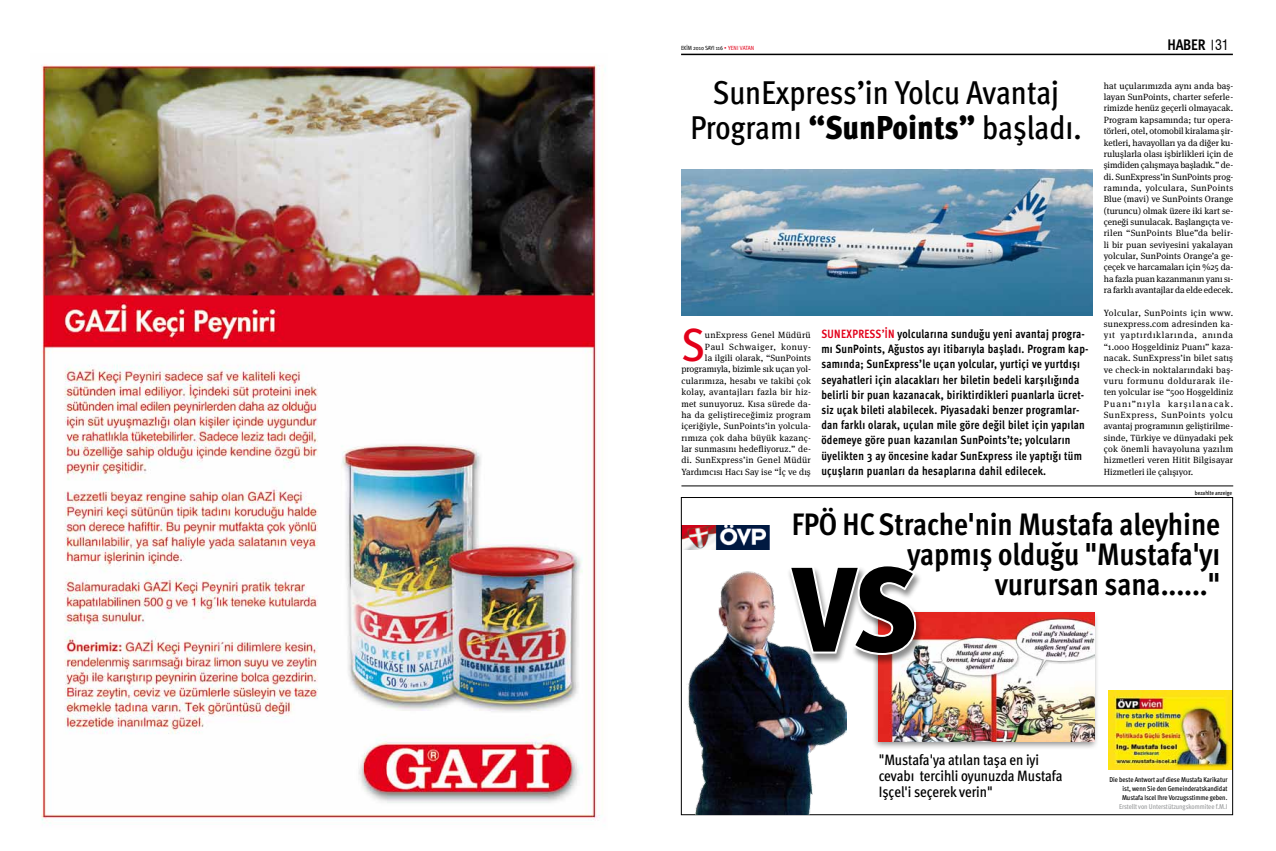
<style>
.page{position:relative;width:1276px;height:851px;background:#fff}
.page>*{position:absolute;margin:0;border:0;box-sizing:border-box;transform-origin:0 0}
.t1{font:900 120px "Meta Cond Pro";color:#000}
.t2{font:500 46.5px "Meta Cond Pro";color:#e2001a}
.t3{font:500 33px/35px "Meta Cond Pro";color:#000;text-align:center}
.t4{font:700 31px/30px "Meta Cond Pro";letter-spacing:-.005em;color:#000;text-align:right}
.t5{font:700 15.3px "Meta Cond Pro";letter-spacing:-.015em;color:#000}
.t6{font:500 15px/16px "Meta Cond Pro";letter-spacing:-.005em;color:#000}
.t7{font:700 12px/15.2px "Meta Cond Pro";letter-spacing:.02em;color:#000;scale:.95 1}
.t8{font:700 12px "Meta Cond Pro";color:#e2001a;scale:.95 1}
.t9{font:9px/11.3px "Meta Serif Pro";letter-spacing:.02em;color:#000;text-align:justify}
.t10{font:500 7px/9px "Meta Cond Pro";letter-spacing:-.005em;color:#000;text-align:justify}
.t11{font:500 7px "Meta Cond Pro";letter-spacing:-.005em;color:#9c9e9f}
.t12{font:6px "Meta Cond Pro";letter-spacing:-.01em;color:#000}
.t13{font:500 6px "Meta Cond Pro";letter-spacing:-.005em;color:#000}
.s1{color:#e2001a}
.s2{font-family:"Swiss 721 BT";font-weight:400;font-stretch:condensed;font-size:14px}
.s3{font-weight:900}
</style>
<div class="page">
<hr style="left:681px;top:54px;width:552px;height:1px;background:#000">
<img style="left:683px;top:525px;width:87px;height:24px">
<img style="left:1108px;top:690px;width:123px;height:79px">
<img style="left:680px;top:570px;width:166px;height:244px">
<div style="left:871px;top:608px;width:227px;height:142px;background:#000;opacity:.43"></div>
<img style="left:879px;top:612px;width:215px;height:129px">
<div style="left:786px;top:564px;width:137px;height:101px;background:#000;opacity:.45"></div>
<svg style="left:786px;top:564px;width:132px;height:93px"></svg>
<img style="left:41px;top:64px;width:565px;height:760px">
<hr style="left:681px;top:485px;width:552px;height:1px;background:#000">
<img style="left:681px;top:169px;width:411px;height:146px">
<p class="t12" style="left:681px;top:44px;width:74px">EKİM 2010 SAYI 116 <span class="s1">• Yeni VATAN</span></p>
<h3 class="t5" style="left:1167px;top:35px;width:63px">HABER <span class="s2">31</span></h3>
<h3 class="t3" style="left:690px;top:76px;width:393px">SunExpress’in Yolcu Avantaj<br>Programı <span class="s3">“SunPoints”</span> başladı.</h3>
<h2 class="t2" style="left:681px;top:315px;width:25px">S</h2>
<p class="t9" style="left:681px;top:329px;width:131px;text-align:right">unExpress Genel Müdürü<br>Paul Schwaiger, konuy-<br>la ilgili olarak, “SunPoints programıyla, bizimle sık uçan yol&shy;cularımıza, hesabı ve takibi çok kolay, avantajları fazla bir hiz&shy;met sunuyoruz. Kısa sürede da&shy;ha da geliştireceğimiz program içeriğiyle, SunPoints’in yolcula&shy;rımıza çok daha büyük kazanç&shy;lar sunmasını hedefliyoruz.” de&shy;di. SunExpress’in Genel Müdür<br>Yardımcısı Hacı Say ise “İç ve dış</p>
<p class="t7" style="left:821px;top:326px;width:283px;text-indent:60px"><span class="s1">’in</span> yolcularına sunduğu yeni avantaj progra&shy;mı SunPoints, Ağustos ayı itibarıyla başladı. Program kap&shy;samında; SunExpress’le uçan yolcular, yurtiçi ve yurtdışı seyahatleri için alacakları her biletin bedeli karşılığında belirli bir puan kazanacak, biriktirdikleri puanlarla ücret&shy;siz uçak bileti alabilecek. Piyasadaki benzer programlar&shy;dan farklı olarak, uçulan mile göre değil bilet için yapılan ödemeye göre puan kazanılan SunPoints’te; yolcuların üyelikten 3 ay öncesine kadar SunExpress ile yaptığı tüm uçuşların puanları da hesaplarına dahil edilecek.</p>
<h3 class="t8" style="left:821px;top:326px;width:40px">Sun Express</h3>
<p class="t9" style="left:1103px;top:80px;width:131px">hat uçularımızda aynı anda baş&shy;layan SunPoints, charter seferle&shy;rimizde henüz geçerli olmayacak.<br>Program kapsamında; tur opera&shy;törleri, otel, otomobil kiralama şir&shy;ketleri, havayolları ya da diğer ku&shy;ruluşlarla olası işbirlikleri için de şimdiden çalışmaya başladık.” de&shy;di. SunExpress’in SunPoints prog&shy;ramında, yolculara, SunPoints Blue (mavi) ve SunPoints Orange (turuncu) olmak üzere iki kart se&shy;çeneği sunulacak. Başlangıçta ve&shy;rilen “SunPoints Blue”da belir&shy;li bir puan seviyesini yakalayan yolcular, SunPoints Orange’a ge&shy;çeçek ve harcamaları için %25 da&shy;ha fazla puan kazanmanın yanı sı&shy;ra farklı avantajlar da elde edecek.</p>
<p class="t9" style="left:1103px;top:306px;width:131px">Yolcular, SunPoints için www. sunexpress.com adresinden ka&shy;yıt yaptırdıklarında, anında “1.000 Hoşgeldiniz Puanı” kaza&shy;nacak. SunExpress’in bilet satış ve check-in noktalarındaki baş&shy;vuru formunu doldurarak ile&shy;ten yolcular ise “500 Hoşgeldiniz Puanı”nıyla karşılanacak.<br>SunExpress, SunPoints yolcu avantaj programının geliştirilme&shy;sinde, Türkiye ve dünyadaki pek çok önemli havayoluna yazılım hizmetleri veren Hitit Bilgisayar Hizmetleri ile çalışıyor.</p>
<p class="t13" style="left:1195px;top:488px;width:39px">bezahlte anzeige</p>
<h3 class="t4" style="left:792px;top:510px;width:430px">FPÖ HC Strache'nin Mustafa aleyhine yapmış olduğu "Mustafa'yı<br>vurursan sana......"</h3>
<h1 class="t1" style="left:793px;top:532px;width:120px">VS</h1>
<h3 class="t6" style="left:879px;top:752px;width:185px">"Mustafa'ya atılan taşa en iyi cevabı tercihli oyunuzda Mustafa<br>Işçel'i seçerek verin"</h3>
<p class="t10" style="left:1122px;top:774px;width:107px;text-indent:-13px">Die beste Antwort auf diese Mustafa Karikatur ist, wenn Sie den Gemeinderatskandidat Mustafa Iscel Ihre Vorzugsstimme geben.</p>
<p class="t11" style="left:1119px;top:801px;width:110px">Erstellt von Unterstützungskommitee f.M.I</p>
</div>
